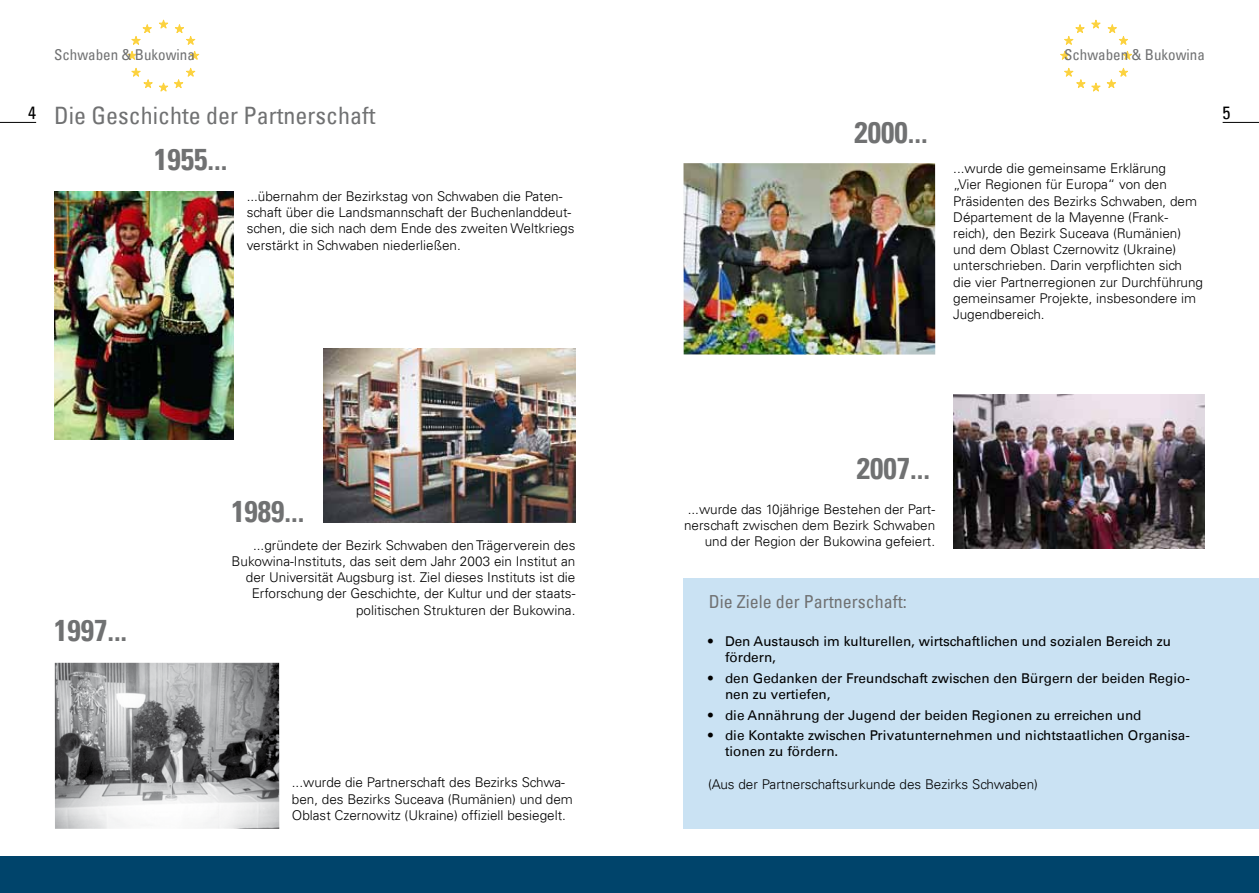
<style>
.page{position:relative;width:1259px;height:893px;background:#fff}
.page>*{position:absolute;margin:0;border:0;box-sizing:border-box;transform-origin:0 0}
.t1{font:700 condensed 30px "Univers LT";color:#707172}
.t2{font:condensed 24px "Univers LT";color:#707172}
.t3{font:condensed 18px "Univers LT";color:#707172}
.t4{font:condensed 18px "Univers LT";color:#000}
.t5{font:condensed 15px "Univers LT";color:#707172}
.t6{font:300 13.5px/16.2px "Univers LT";color:#000}
.t7{font:13.5px/16.2px "Univers LT";color:#000}
</style>
<div class="page">
<div style="left:0;top:856px;width:1259px;height:37px;background:#00446b"></div>
<svg style="left:1091px;top:83px;width:9px;height:8px"></svg>
<svg style="left:1091px;top:20px;width:9px;height:8px"></svg>
<svg style="left:1108px;top:25px;width:19px;height:20px"></svg>
<svg style="left:1107px;top:68px;width:20px;height:20px"></svg>
<svg style="left:1123px;top:51px;width:8px;height:8px"></svg>
<svg style="left:1064px;top:25px;width:20px;height:20px"></svg>
<svg style="left:1064px;top:68px;width:21px;height:20px"></svg>
<svg style="left:1060px;top:51px;width:9px;height:8px"></svg>
<svg style="left:159px;top:83px;width:9px;height:8px"></svg>
<svg style="left:159px;top:20px;width:9px;height:8px"></svg>
<svg style="left:132px;top:25px;width:20px;height:20px"></svg>
<svg style="left:132px;top:68px;width:20px;height:20px"></svg>
<svg style="left:128px;top:51px;width:8px;height:8px"></svg>
<svg style="left:175px;top:25px;width:20px;height:20px"></svg>
<svg style="left:174px;top:68px;width:21px;height:20px"></svg>
<svg style="left:190px;top:51px;width:9px;height:8px"></svg>
<hr style="left:0;top:122px;width:36px;height:1px;background:#000">
<hr style="left:1222px;top:122px;width:37px;height:1px;background:#000">
<img style="left:324px;top:349px;width:251px;height:174px">
<img style="left:55px;top:663px;width:224px;height:166px">
<div style="left:683px;top:578px;width:576px;height:251px;background:#cae2f3"></div>
<img style="left:953px;top:394px;width:251px;height:154px">
<img style="left:54px;top:191px;width:180px;height:248px">
<img style="left:683px;top:163px;width:252px;height:192px">
<p class="t5" style="left:54px;top:45px;width:142px">Schwaben &amp; Bukowina</p>
<p class="t5" style="left:1064px;top:45px;width:142px">Schwaben &amp; Bukowina</p>
<h2 class="t2" style="left:54px;top:100px;width:323px">Die Geschichte der Partnerschaft</h2>
<h3 class="t4" style="left:28px;top:101px;width:9px">4</h3>
<h3 class="t4" style="left:1222px;top:101px;width:9px">5</h3>
<h1 class="t1" style="left:154px;top:141px;width:75px">1955...</h1>
<h1 class="t1" style="left:854px;top:114px;width:75px">2000...</h1>
<p class="t6" style="left:953px;top:160px;width:251px">...wurde die gemeinsame Erklärung<br>„Vier Regionen für Europa“ von den Präsidenten des Bezirks Schwaben, dem Département de la Mayenne (Frank&shy;reich), den Bezirk Suceava (Rumänien) und dem Oblast Czernowitz (Ukraine) unterschrieben. Darin verpflichten sich die vier Partnerregionen zur Durchführung gemeinsamer Projekte, insbesondere im Jugendbereich.</p>
<p class="t6" style="left:247px;top:188px;width:329px">...übernahm der Bezirkstag von Schwaben die Paten&shy;schaft über die Landsmannschaft der Buchenlanddeut&shy;schen, die sich nach dem Ende des zweiten Weltkriegs verstärkt in Schwaben niederließen.</p>
<h1 class="t1" style="left:54px;top:612px;width:75px">1997...</h1>
<h1 class="t1" style="left:231px;top:493px;width:75px">1989...</h1>
<p class="t6" style="left:231px;top:537px;width:345px;text-align:right">...gründete der Bezirk Schwaben den Trägerverein des Bukowina-Instituts, das seit dem Jahr 2003 ein Institut an der Universität Augsburg ist. Ziel dieses Instituts ist die Erforschung der Geschichte, der Kultur und der staats&shy;politischen Strukturen der Bukowina.</p>
<p class="t6" style="left:292px;top:774px;width:283px">...wurde die Partnerschaft des Bezirks Schwa&shy;ben, des Bezirks Suceava (Rumänien) und dem<br>Oblast Czernowitz (Ukraine) offiziell besiegelt.</p>
<h1 class="t1" style="left:856px;top:450px;width:75px">2007...</h1>
<p class="t6" style="left:684px;top:501px;width:253px;text-align:right">...wurde das 10jährige Bestehen der Part&shy;nerschaft zwischen dem Bezirk Schwaben und der Region der Bukowina gefeiert.</p>
<h3 class="t3" style="left:708px;top:590px;width:199px">Die Ziele der Partnerschaft:</h3>
<p class="t7" style="left:725px;top:633px;width:447px;text-indent:-17px">• Den Austausch im kulturellen, wirtschaftlichen und sozialen Bereich zu fördern,</p>
<p class="t7" style="left:725px;top:670px;width:466px;text-indent:-17px">• den Gedanken der Freundschaft zwischen den Bürgern der beiden Regio&shy;nen zu vertiefen,</p>
<p class="t7" style="left:708px;top:707px;width:435px">• die Annährung der Jugend der beiden Regionen zu erreichen und</p>
<p class="t7" style="left:725px;top:727px;width:466px;text-indent:-17px">• die Kontakte zwischen Privatunternehmen und nichtstaatlichen Organisa&shy;tionen zu fördern.</p>
<p class="t6" style="left:708px;top:776px;width:331px">(Aus der Partnerschaftsurkunde des Bezirks Schwaben)</p>
</div>
